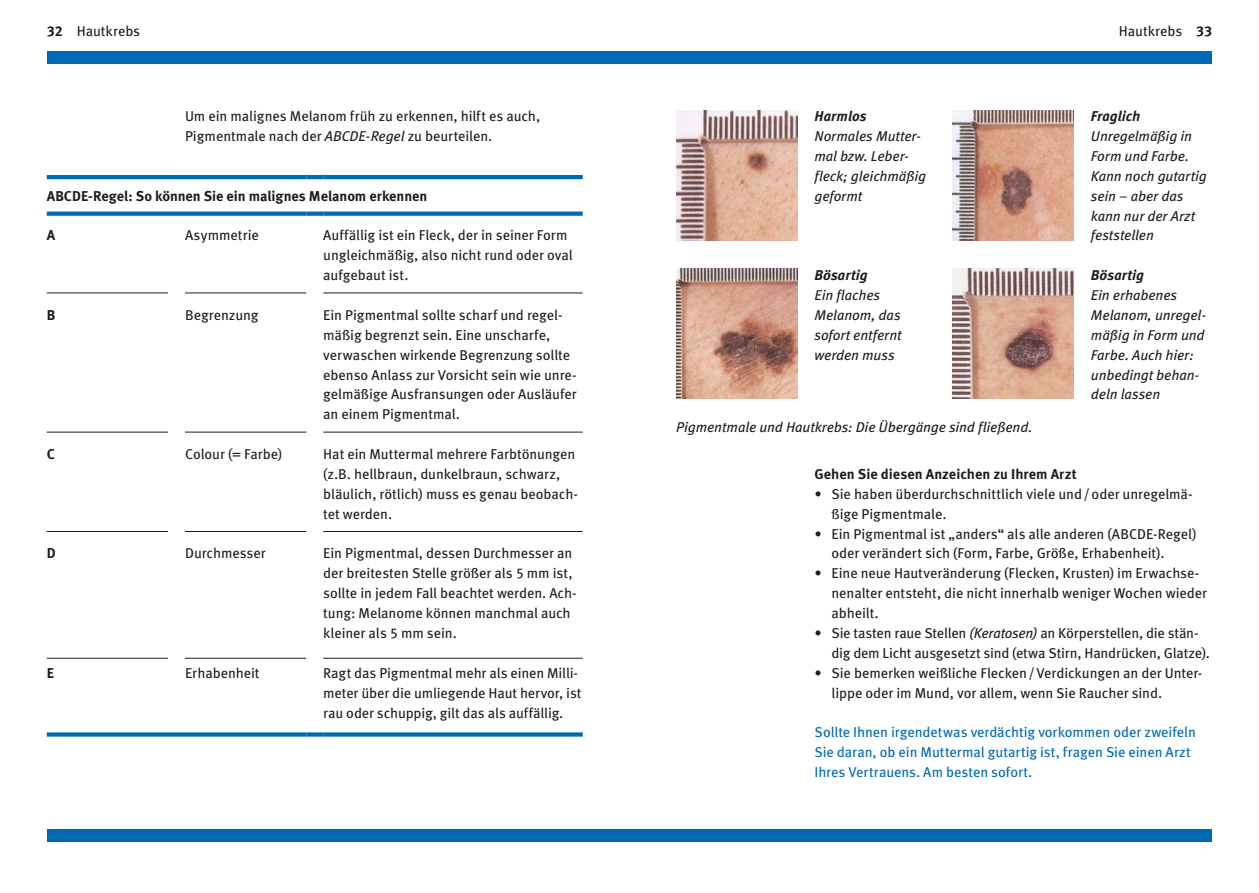
<style>
.page{position:relative;width:1259px;height:893px;background:#fff}
.page>*{position:absolute;margin:0;border:0;box-sizing:border-box;transform-origin:0 0}
.Tabelle-Zelle{font:14.25px/19.8px "Meta Pro";letter-spacing:-.005em;color:#1d1d1b}
.Fließ_9_5_13_25_ohne_Einzug{font:italic 14.25px/19.8px "Meta Pro";letter-spacing:-.01em;color:#1d1d1b}
.Fließ_9_5_13_25_HKS44{font:14.25px/19.8px "Meta Pro";letter-spacing:-.005em;color:#0069b4}
.Fließ_9_5_13_25_schwarz{font:14.25px/20px "Meta Pro";letter-spacing:-.005em;color:#1d1d1b}
.Tabelle-Zelle-Bold{font:700 14.25px "Meta Pro";letter-spacing:-.005em;color:#1d1d1b}
.BU_positiv{font:italic 14.25px "Meta Pro";letter-spacing:-.01em;color:#1d1d1b}
.Fließ_9_5_13_25_schwarz_bold{font:700 14.25px "Meta Pro";color:#1d1d1b}
.Fließ_9_5_13_25_ohne_Einzug-2{font:italic 700 14.25px "Meta Pro";color:#1d1d1b}
.s1{font-weight:700}
.s2{font-style:italic}
</style>
<div class="page">
<div style="left:47px;top:51px;width:582px;height:13px;background:#0069b4"></div>
<div style="left:47px;top:829px;width:582px;height:13px;background:#0069b4"></div>
<div style="left:629px;top:829px;width:583px;height:13px;background:#0069b4"></div>
<div style="left:629px;top:51px;width:583px;height:13px;background:#0069b4"></div>
<svg style="left:185px;top:292px;width:122px;height:367px"></svg>
<hr style="left:47px;top:175px;width:121px;height:4px;background:#0069b4">
<hr style="left:168px;top:175px;width:17px;height:4px;background:#0069b4">
<hr style="left:185px;top:175px;width:121px;height:4px;background:#0069b4">
<hr style="left:306px;top:175px;width:17px;height:4px;background:#0069b4">
<hr style="left:323px;top:175px;width:260px;height:4px;background:#0069b4">
<svg style="left:47px;top:212px;width:121px;height:4px"></svg>
<svg style="left:168px;top:212px;width:17px;height:4px"></svg>
<svg style="left:185px;top:212px;width:121px;height:4px"></svg>
<svg style="left:306px;top:212px;width:17px;height:4px"></svg>
<svg style="left:323px;top:212px;width:260px;height:4px"></svg>
<div style="left:47px;top:732px;width:121px;height:5px;background:#0069b4"></div>
<div style="left:168px;top:732px;width:17px;height:5px;background:#0069b4"></div>
<div style="left:185px;top:732px;width:121px;height:5px;background:#0069b4"></div>
<div style="left:306px;top:732px;width:17px;height:5px;background:#0069b4"></div>
<div style="left:323px;top:732px;width:260px;height:5px;background:#0069b4"></div>
<hr style="left:47px;top:658px;width:121px;height:1px;background:#1d1d1b">
<hr style="left:185px;top:658px;width:121px;height:1px;background:#1d1d1b">
<hr style="left:323px;top:658px;width:260px;height:1px;background:#1d1d1b">
<hr style="left:47px;top:531px;width:121px;height:1px;background:#1d1d1b">
<hr style="left:185px;top:531px;width:121px;height:1px;background:#1d1d1b">
<hr style="left:323px;top:531px;width:260px;height:1px;background:#1d1d1b">
<hr style="left:47px;top:432px;width:121px;height:1px;background:#1d1d1b">
<hr style="left:185px;top:432px;width:121px;height:1px;background:#1d1d1b">
<hr style="left:323px;top:432px;width:260px;height:1px;background:#1d1d1b">
<hr style="left:47px;top:293px;width:121px;height:1px;background:#1d1d1b">
<hr style="left:185px;top:293px;width:121px;height:1px;background:#1d1d1b">
<hr style="left:323px;top:293px;width:260px;height:1px;background:#1d1d1b">
<img style="left:676px;top:111px;width:121px;height:129px">
<img style="left:952px;top:111px;width:122px;height:129px">
<img style="left:676px;top:268px;width:121px;height:130px">
<img style="left:952px;top:268px;width:122px;height:130px">
<p class="Tabelle-Zelle" style="left:47px;top:20px;width:95px"><span class="s1">32</span> Hautkrebs</p>
<p class="Tabelle-Zelle" style="left:1119px;top:20px;width:95px">Hautkrebs <span class="s1">33</span></p>
<p class="Fließ_9_5_13_25_schwarz" style="left:185px;top:105px;width:357px">Um ein malignes Melanom früh zu erkennen, hilft es auch,<br>Pigmentmale nach der <span class="s2">ABCDE-Regel</span> zu beurteilen.</p>
<p class="Tabelle-Zelle-Bold" style="left:47px;top:185px;width:382px">ABCDE-Regel: So können Sie ein malignes Melanom erkennen</p>
<p class="Tabelle-Zelle-Bold" style="left:47px;top:224px;width:10px">A</p>
<p class="Tabelle-Zelle" style="left:185px;top:225px;width:75px">Asymmetrie</p>
<p class="Tabelle-Zelle" style="left:323px;top:225px;width:251px">Auffällig ist ein Fleck, der in seiner Form ungleichmäßig, also nicht rund oder oval aufgebaut ist.</p>
<p class="Tabelle-Zelle-Bold" style="left:47px;top:304px;width:10px">B</p>
<p class="Tabelle-Zelle" style="left:185px;top:304px;width:75px">Begrenzung</p>
<p class="Tabelle-Zelle" style="left:323px;top:304px;width:255px">Ein Pigmentmal sollte scharf und regel&shy;mäßig begrenzt sein. Eine unscharfe, verwaschen wirkende Begrenzung sollte ebenso Anlass zur Vorsicht sein wie unre&shy;gelmäßige Ausfransungen oder Ausläufer an einem Pigmentmal.</p>
<p class="Tabelle-Zelle-Bold" style="left:47px;top:443px;width:10px">C</p>
<p class="Tabelle-Zelle" style="left:185px;top:443px;width:99px">Colour (= Farbe)</p>
<p class="Tabelle-Zelle" style="left:323px;top:443px;width:256px">Hat ein Muttermal mehrere Farbtönungen (z.B. hellbraun, dunkelbraun, schwarz, bläulich, rötlich) muss es genau beobach&shy;tet werden.</p>
<p class="Tabelle-Zelle-Bold" style="left:47px;top:542px;width:10px">D</p>
<p class="Tabelle-Zelle" style="left:185px;top:543px;width:82px">Durchmesser</p>
<p class="Tabelle-Zelle" style="left:323px;top:543px;width:255px">Ein Pigmentmal, dessen Durchmesser an der breitesten Stelle größer als 5 mm ist, sollte in jedem Fall beachtet werden. Ach&shy;tung: Melanome können manchmal auch kleiner als 5 mm sein.</p>
<p class="Tabelle-Zelle-Bold" style="left:47px;top:662px;width:9px">E</p>
<p class="Tabelle-Zelle" style="left:185px;top:662px;width:76px">Erhabenheit</p>
<p class="Tabelle-Zelle" style="left:323px;top:662px;width:260px">Ragt das Pigmentmal mehr als einen Milli&shy;meter über die umliegende Haut hervor, ist rau oder schuppig, gilt das als auffällig.</p>
<p class="Fließ_9_5_13_25_ohne_Einzug-2" style="left:814px;top:105px;width:54px">Harmlos</p>
<p class="Fließ_9_5_13_25_ohne_Einzug" style="left:814px;top:125px;width:113px">Normales Mutter&shy;mal bzw. Leber&shy;fleck; gleichmäßig geformt</p>
<p class="Fließ_9_5_13_25_ohne_Einzug-2" style="left:814px;top:264px;width:55px">Bösartig</p>
<p class="Fließ_9_5_13_25_ohne_Einzug" style="left:814px;top:284px;width:89px">Ein flaches<br>Melanom, das sofort entfernt werden muss</p>
<p class="Fließ_9_5_13_25_ohne_Einzug-2" style="left:1091px;top:105px;width:51px">Fraglich</p>
<p class="Fließ_9_5_13_25_ohne_Einzug" style="left:1091px;top:125px;width:117px">Unregelmäßig in<br>Form und Farbe.<br>Kann noch gutartig sein – aber das kann nur der Arzt feststellen</p>
<p class="Fließ_9_5_13_25_ohne_Einzug-2" style="left:1091px;top:264px;width:55px">Bösartig</p>
<p class="Fließ_9_5_13_25_ohne_Einzug" style="left:1091px;top:284px;width:117px">Ein erhabenes<br>Melanom, unregel&shy;mäßig in Form und<br>Farbe. Auch hier: unbedingt behan&shy;deln lassen</p>
<p class="BU_positiv" style="left:676px;top:416px;width:358px">Pigmentmale und Hautkrebs: Die Übergänge sind fließend.</p>
<p class="Fließ_9_5_13_25_schwarz_bold" style="left:814px;top:463px;width:264px">Gehen Sie diesen Anzeichen zu Ihrem Arzt</p>
<p class="Tabelle-Zelle" style="left:831px;top:483px;width:362px;text-indent:-17px">• Sie haben überdurchschnittlich viele und/oder unregelmä&shy;ßige Pigmentmale.</p>
<p class="Tabelle-Zelle" style="left:831px;top:523px;width:366px;text-indent:-17px">• Ein Pigmentmal ist „anders“ als alle anderen (ABCDE-Regel) oder verändert sich (Form, Farbe, Größe, Erhabenheit).</p>
<p class="Tabelle-Zelle" style="left:831px;top:563px;width:377px;text-indent:-17px">• Eine neue Hautveränderung (Flecken, Krusten) im Erwachse&shy;nenalter entsteht, die nicht innerhalb weniger Wochen wieder abheilt.</p>
<p class="Tabelle-Zelle" style="left:831px;top:622px;width:380px;text-indent:-17px">• Sie tasten raue Stellen <span class="s2">(Keratosen)</span> an Körperstellen, die stän&shy;dig dem Licht ausgesetzt sind (etwa Stirn, Handrücken, Glatze).</p>
<p class="Tabelle-Zelle" style="left:831px;top:662px;width:372px;text-indent:-17px">• Sie bemerken weißliche Flecken/Verdickungen an der Unter&shy;lippe oder im Mund, vor allem, wenn Sie Raucher sind.</p>
<p class="Fließ_9_5_13_25_HKS44" style="left:814px;top:722px;width:383px">Sollte Ihnen irgendetwas verdächtig vorkommen oder zweifeln<br>Sie daran, ob ein Muttermal gutartig ist, fragen Sie einen Arzt<br>Ihres Vertrauens. Am besten sofort.</p>
</div>
